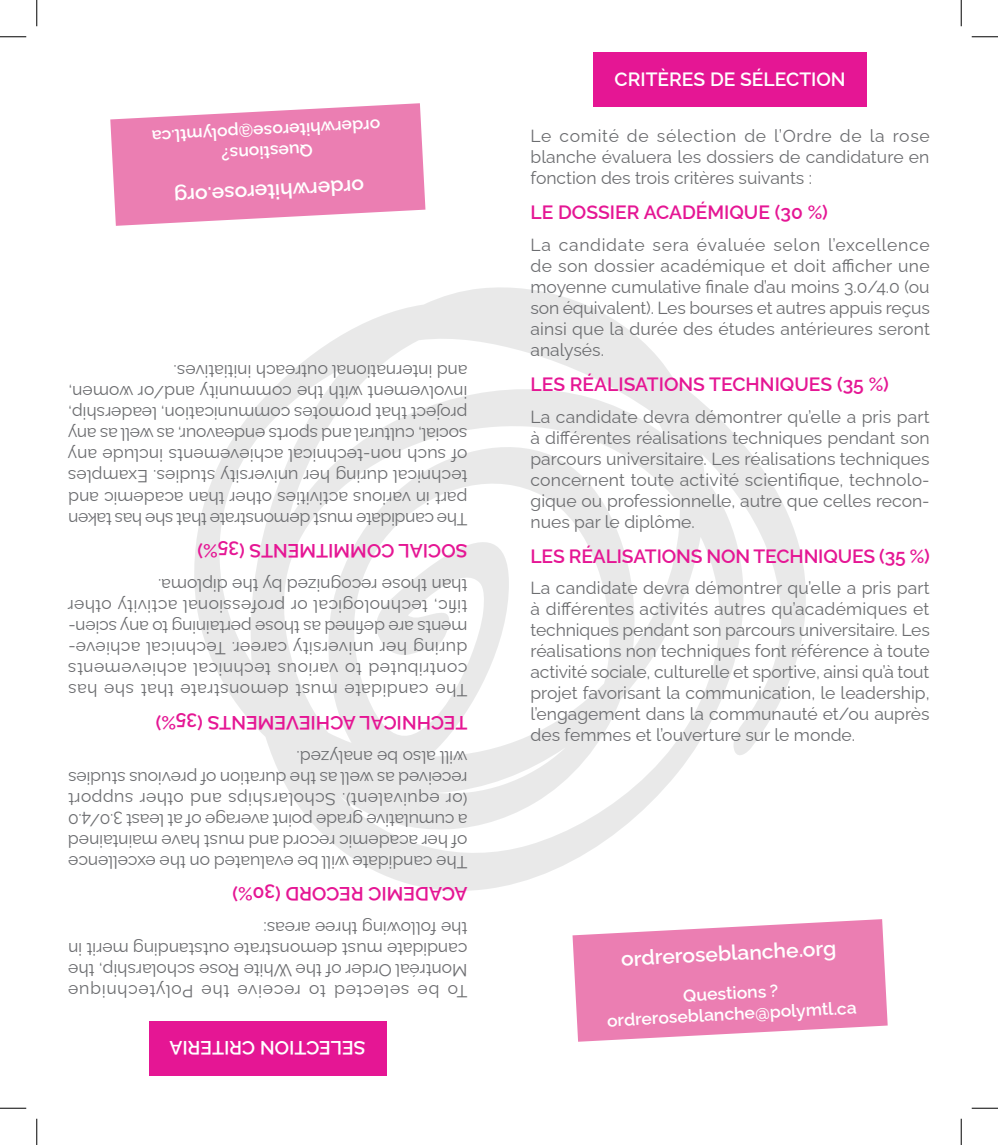
<style>
.page{position:relative;width:998px;height:1145px;background:#fff}
.page>*{position:absolute;margin:0;border:0;box-sizing:border-box;transform-origin:0 0}
.t1{font:600 21px "Raleway";color:#fff}
.POLY-STit{font:600 19.25px "Raleway";color:#e51694}
.POLY-Tit-Shade{font:600 19.25px "Raleway";color:#fff}
.POLY-Txt{font:17.5px/21px "Raleway";color:#6c6d70;text-align:justify}
.t2{font:600 17.5px "Raleway";color:#fff}
</style>
<div class="page">
<svg style="left:194px;top:287px;width:611px;height:604px"></svg>
<div style="left:593px;top:52px;width:273px;height:55px;background:#e51694"></div>
<div style="left:149px;top:1021px;width:237px;height:54px;background:#e51694"></div>
<svg style="left:572px;top:919px;width:315px;height:122px;background:#ed91bd"></svg>
<svg style="left:110px;top:103px;width:315px;height:123px;background:#ee92be"></svg>
<svg style="left:0;top:36px;width:26px;height:1px"></svg>
<svg style="left:971px;top:36px;width:26px;height:1px"></svg>
<svg style="left:0;top:1107px;width:26px;height:1px"></svg>
<svg style="left:971px;top:1107px;width:26px;height:1px"></svg>
<svg style="left:36px;top:0;width:1px;height:26px"></svg>
<svg style="left:36px;top:1118px;width:1px;height:26px"></svg>
<svg style="left:960px;top:0;width:1px;height:26px"></svg>
<svg style="left:960px;top:1118px;width:1px;height:26px"></svg>
<p class="t2" style="left:381px;top:139px;width:230px;rotate:177deg">orderwhiterose@polymtl.ca</p>
<p class="t2" style="left:313px;top:164px;width:93px;rotate:177deg">Questions?</p>
<p class="t1" style="left:365px;top:203px;width:191px;rotate:177deg">orderwhiterose.org</p>
<p class="POLY-Txt" style="left:467px;top:531px;width:401px;rotate:-180deg">The candidate must demonstrate that she has taken part in various activities other than academic and technical during her university studies. Examples of such non-technical achievements include any social, cultural and sports endeavour, as well as any project that promotes communication, leadership, involvement with the community and/or women, and international outreach initiatives.</p>
<p class="POLY-STit" style="left:467px;top:566px;width:271px;rotate:-180deg">SOCIAL COMMITMENTS (35%)</p>
<p class="POLY-Txt" style="left:467px;top:702px;width:401px;rotate:-180deg">The candidate must demonstrate that she has contributed to various technical achievements during her university career. Technical achieve&shy;ments are defined as those pertaining to any scien&shy;tific, technological or professional activity other than those recognized by the diploma.</p>
<p class="POLY-STit" style="left:467px;top:737px;width:313px;rotate:-180deg">TECHNICAL ACHIEVEMENTS (35%)</p>
<p class="POLY-Txt" style="left:467px;top:874px;width:401px;rotate:-180deg">The candidate will be evaluated on the excellence of her academic record and must have maintained a cumulative grade point average of at least 3.0/4.0 (or equivalent). Scholarships and other support received as well as the duration of previous studies will also be analyzed.</p>
<p class="POLY-STit" style="left:467px;top:909px;width:236px;rotate:-180deg">ACADEMIC RECORD (30%)</p>
<p class="POLY-Txt" style="left:467px;top:1003px;width:401px;rotate:-180deg">To be selected to receive the Polytechnique Montréal Order of the White Rose scholarship, the candidate must demonstrate outstanding merit in the following three areas:</p>
<p class="POLY-Tit-Shade" style="left:365px;top:1063px;width:197px;rotate:-180deg">SELECTION CRITERIA</p>
<p class="POLY-Tit-Shade" style="left:614px;top:64px;width:233px">CRITÈRES DE SÉLECTION</p>
<p class="POLY-Txt" style="left:530px;top:124px;width:401px">Le comité de sélection de l’Ordre de la rose blanche évaluera les dossiers de candidature en fonction des trois critères suivants :</p>
<p class="POLY-STit" style="left:530px;top:197px;width:299px">LE DOSSIER ACADÉMIQUE (30 %)</p>
<p class="POLY-Txt" style="left:530px;top:232px;width:401px">La candidate sera évaluée selon l’excellence de son dossier académique et doit afficher une moyenne cumulative finale d’au moins 3.0/4.0 (ou son équivalent). Les bourses et autres appuis reçus ainsi que la durée des études antérieures seront analysés.</p>
<p class="POLY-STit" style="left:530px;top:369px;width:360px">LES RÉALISATIONS TECHNIQUES (35 %)</p>
<p class="POLY-Txt" style="left:530px;top:404px;width:401px">La candidate devra démontrer qu’elle a pris part à différentes réalisations techniques pendant son parcours universitaire. Les réalisations techniques concernent toute activité scientifique, technolo&shy;gique ou professionnelle, autre que celles recon&shy;nues par le diplôme.</p>
<p class="POLY-STit" style="left:530px;top:540px;width:401px">LES RÉALISATIONS NON TECHNIQUES (35 %)</p>
<p class="POLY-Txt" style="left:530px;top:575px;width:401px">La candidate devra démontrer qu’elle a pris part à différentes activités autres qu’académiques et techniques pendant son parcours universitaire. Les réalisations non techniques font référence à toute activité sociale, culturelle et sportive, ainsi qu’à tout projet favorisant la communication, le leadership, l’engagement dans la communauté et/ou auprès des femmes et l’ouverture sur le monde.</p>
<p class="t1" style="left:620px;top:942px;width:217px;rotate:-3deg">ordreroseblanche.org</p>
<p class="t2" style="left:682px;top:981px;width:96px;rotate:-3deg">Questions ?</p>
<p class="t2" style="left:606px;top:1006px;width:251px;rotate:-3deg">ordreroseblanche@polymtl.ca</p>
</div>
